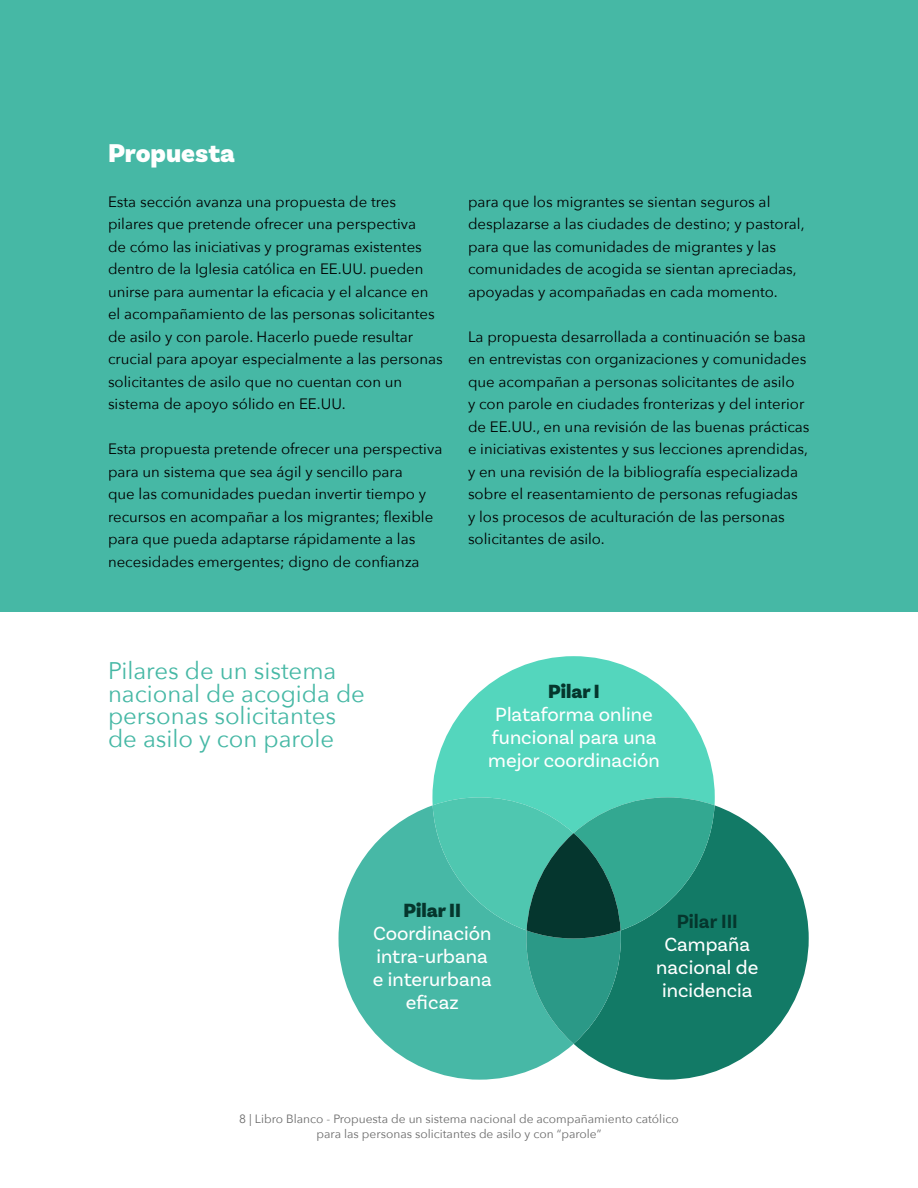
<style>
.page{position:relative;width:918px;height:1188px;background:#fff}
.page>*{position:absolute;margin:0;border:0;box-sizing:border-box;transform-origin:0 0}
.t1{font:900 27px "Basic Sans";color:#fff}
.t2{font:24px/22.5px "Avenir Next";color:#46b8a5}
.t3{font:20.1px/23.1px "Basic Sans";color:#fff;text-align:center}
.t4{font:900 20.1px "Basic Sans";color:#05362d}
.t5{font:700 20.1px "Basic Sans";color:#05362d}
.t6{font:15px/22.5px "Avenir Next";color:#000}
.t7{font:12px/15px "Avenir Next";color:#6b6b6b;text-align:center}
</style>
<div class="page">
<div style="left:0;top:0;width:918px;height:612px;background:#46b8a5"></div>
<svg style="left:339px;top:805px;width:235px;height:275px;fill:#47b8a6"></svg>
<svg style="left:574px;top:805px;width:235px;height:275px;fill:#127a66"></svg>
<svg style="left:432px;top:656px;width:283px;height:177px;fill:#54d6bd"></svg>
<svg style="left:433px;top:797px;width:282px;height:247px;background:#309b88"></svg>
<h1 class="t1" style="left:108px;top:136px;width:129px">Propuesta</h1>
<p class="t6" style="left:108px;top:190px;width:336px">Esta sección avanza una propuesta de tres pilares que pretende ofrecer una perspectiva<br>de cómo las iniciativas y programas existentes dentro de la Iglesia católica en EE.UU. pueden unirse para aumentar la eficacia y el alcance en el acompañamiento de las personas solicitantes de asilo y con parole. Hacerlo puede resultar crucial para apoyar especialmente a las personas solicitantes de asilo que no cuentan con un sistema de apoyo sólido en EE.UU.</p>
<p class="t6" style="left:108px;top:437px;width:336px">Esta propuesta pretende ofrecer una perspectiva para un sistema que sea ágil y sencillo para<br>que las comunidades puedan invertir tiempo y recursos en acompañar a los migrantes; flexible para que pueda adaptarse rápidamente a las necesidades emergentes; digno de confianza</p>
<p class="t6" style="left:468px;top:190px;width:338px">para que los migrantes se sientan seguros al desplazarse a las ciudades de destino; y pastoral, para que las comunidades de migrantes y las comunidades de acogida se sientan apreciadas, apoyadas y acompañadas en cada momento.</p>
<p class="t6" style="left:468px;top:325px;width:343px">La propuesta desarrollada a continuación se basa en entrevistas con organizaciones y comunidades que acompañan a personas solicitantes de asilo<br>y con parole en ciudades fronterizas y del interior de EE.UU., en una revisión de las buenas prácticas e iniciativas existentes y sus lecciones aprendidas, y en una revisión de la bibliografía especializada sobre el reasentamiento de personas refugiadas<br>y los procesos de aculturación de las personas solicitantes de asilo.</p>
<h2 class="t2" style="left:108px;top:659px;width:259px">Pilares de un sistema nacional de acogida de personas solicitantes de asilo y con parole</h2>
<h3 class="t4" style="left:548px;top:679px;width:53px">Pilar I</h3>
<h3 class="t3" style="left:488px;top:703px;width:173px">Plataforma online funcional para una mejor coordinación</h3>
<h3 class="t4" style="left:403px;top:898px;width:59px">Pilar II</h3>
<h3 class="t3" style="left:373px;top:921px;width:121px">Coordinación intra-urbana e interurbana eficaz</h3>
<h3 class="t5" style="left:677px;top:909px;width:63px">Pilar III</h3>
<h3 class="t3" style="left:656px;top:933px;width:104px">Campaña nacional de incidencia</h3>
<p class="t7" style="left:239px;top:1111px;width:441px">8 | Libro Blanco - Propuesta de un sistema nacional de acompañamiento católico para las personas solicitantes de asilo y con “parole”</p>
</div>
